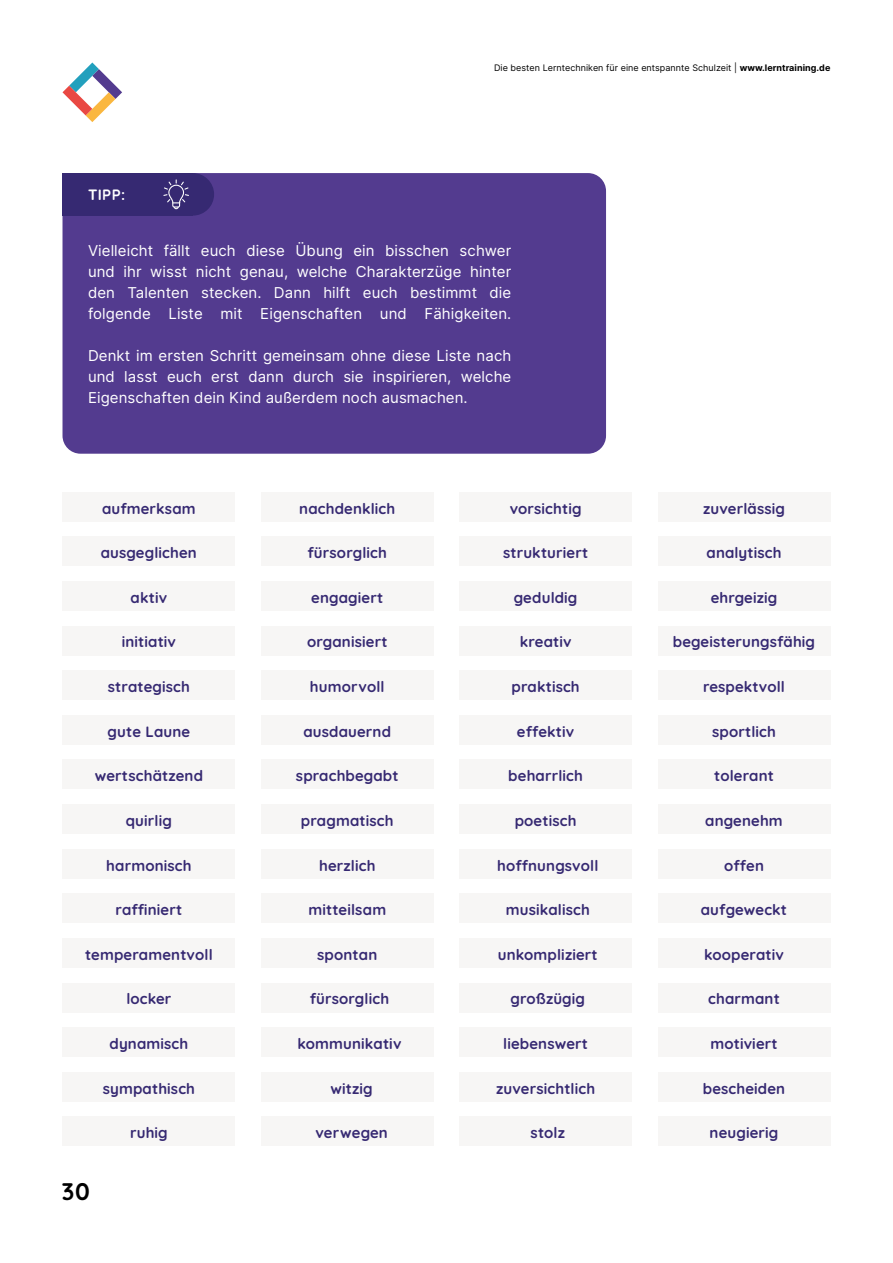
<style>
.page{position:relative;width:893px;height:1263px;background:#fff}
.page>*{position:absolute;margin:0;border:0;box-sizing:border-box;transform-origin:0 0}
.t1{font:300 24px "Quicksand";color:#000}
.t2{font:300 15px "Quicksand";letter-spacing:.01em;color:#362972}
.t3{font:15px/21px "Inter";letter-spacing:.005em;color:#fff;text-align:justify}
.t4{font:300 15px "Quicksand";color:#fff}
.t5{font:9px "Inter";letter-spacing:.005em;color:#000}
.s1{font-weight:700}
</style>
<div class="page">
<svg style="left:63px;top:63px;width:59px;height:59px"></svg>
<div style="left:63px;top:173px;width:543px;height:281px;background:#533b8f;border-radius:18px"></div>
<div style="left:63px;top:173px;width:130px;height:43px;background:#362972"></div>
<div style="left:172px;top:174px;width:41px;height:41px;background:#362972;border-radius:50%"></div>
<div style="left:172px;top:173px;width:42px;height:43px;border:2px solid #362972;border-radius:50%"></div>
<svg style="left:163px;top:179px;width:26px;height:30px"></svg>
<div style="left:63px;top:492px;width:172px;height:29px;background:#f7f6f5"></div>
<div style="left:658px;top:492px;width:172px;height:29px;background:#f7f6f5"></div>
<div style="left:261px;top:492px;width:173px;height:29px;background:#f7f6f5"></div>
<div style="left:459px;top:492px;width:173px;height:29px;background:#f7f6f5"></div>
<div style="left:459px;top:537px;width:173px;height:29px;background:#f7f6f5"></div>
<div style="left:63px;top:537px;width:172px;height:29px;background:#f7f6f5"></div>
<div style="left:658px;top:537px;width:172px;height:29px;background:#f7f6f5"></div>
<div style="left:261px;top:537px;width:173px;height:29px;background:#f7f6f5"></div>
<div style="left:261px;top:581px;width:173px;height:29px;background:#f7f6f5"></div>
<div style="left:459px;top:581px;width:173px;height:29px;background:#f7f6f5"></div>
<div style="left:63px;top:581px;width:172px;height:29px;background:#f7f6f5"></div>
<div style="left:658px;top:581px;width:172px;height:29px;background:#f7f6f5"></div>
<div style="left:63px;top:626px;width:172px;height:29px;background:#f7f6f5"></div>
<div style="left:658px;top:626px;width:172px;height:29px;background:#f7f6f5"></div>
<div style="left:261px;top:626px;width:173px;height:29px;background:#f7f6f5"></div>
<div style="left:459px;top:626px;width:173px;height:29px;background:#f7f6f5"></div>
<div style="left:459px;top:670px;width:173px;height:30px;background:#f7f6f5"></div>
<div style="left:63px;top:670px;width:172px;height:30px;background:#f7f6f5"></div>
<div style="left:658px;top:670px;width:172px;height:30px;background:#f7f6f5"></div>
<div style="left:261px;top:670px;width:173px;height:30px;background:#f7f6f5"></div>
<div style="left:261px;top:715px;width:173px;height:29px;background:#f7f6f5"></div>
<div style="left:459px;top:715px;width:173px;height:29px;background:#f7f6f5"></div>
<div style="left:63px;top:715px;width:172px;height:29px;background:#f7f6f5"></div>
<div style="left:658px;top:715px;width:172px;height:29px;background:#f7f6f5"></div>
<div style="left:63px;top:760px;width:172px;height:29px;background:#f7f6f5"></div>
<div style="left:658px;top:760px;width:172px;height:29px;background:#f7f6f5"></div>
<div style="left:261px;top:760px;width:173px;height:29px;background:#f7f6f5"></div>
<div style="left:459px;top:760px;width:173px;height:29px;background:#f7f6f5"></div>
<div style="left:459px;top:804px;width:173px;height:30px;background:#f7f6f5"></div>
<div style="left:63px;top:804px;width:172px;height:30px;background:#f7f6f5"></div>
<div style="left:658px;top:804px;width:172px;height:30px;background:#f7f6f5"></div>
<div style="left:261px;top:804px;width:173px;height:30px;background:#f7f6f5"></div>
<div style="left:261px;top:849px;width:173px;height:29px;background:#f7f6f5"></div>
<div style="left:459px;top:849px;width:173px;height:29px;background:#f7f6f5"></div>
<div style="left:63px;top:849px;width:172px;height:29px;background:#f7f6f5"></div>
<div style="left:658px;top:849px;width:172px;height:29px;background:#f7f6f5"></div>
<div style="left:261px;top:893px;width:173px;height:30px;background:#f7f6f5"></div>
<div style="left:459px;top:893px;width:173px;height:30px;background:#f7f6f5"></div>
<div style="left:63px;top:893px;width:172px;height:30px;background:#f7f6f5"></div>
<div style="left:658px;top:893px;width:172px;height:30px;background:#f7f6f5"></div>
<div style="left:261px;top:938px;width:173px;height:29px;background:#f7f6f5"></div>
<div style="left:459px;top:938px;width:173px;height:29px;background:#f7f6f5"></div>
<div style="left:63px;top:938px;width:172px;height:29px;background:#f7f6f5"></div>
<div style="left:658px;top:938px;width:172px;height:29px;background:#f7f6f5"></div>
<div style="left:261px;top:983px;width:173px;height:29px;background:#f7f6f5"></div>
<div style="left:459px;top:983px;width:173px;height:29px;background:#f7f6f5"></div>
<div style="left:63px;top:983px;width:172px;height:29px;background:#f7f6f5"></div>
<div style="left:658px;top:983px;width:172px;height:29px;background:#f7f6f5"></div>
<div style="left:261px;top:1027px;width:173px;height:30px;background:#f7f6f5"></div>
<div style="left:459px;top:1027px;width:173px;height:30px;background:#f7f6f5"></div>
<div style="left:63px;top:1027px;width:172px;height:30px;background:#f7f6f5"></div>
<div style="left:658px;top:1027px;width:172px;height:30px;background:#f7f6f5"></div>
<div style="left:261px;top:1072px;width:173px;height:29px;background:#f7f6f5"></div>
<div style="left:459px;top:1072px;width:173px;height:29px;background:#f7f6f5"></div>
<div style="left:63px;top:1072px;width:172px;height:29px;background:#f7f6f5"></div>
<div style="left:658px;top:1072px;width:172px;height:29px;background:#f7f6f5"></div>
<div style="left:261px;top:1117px;width:173px;height:29px;background:#f7f6f5"></div>
<div style="left:459px;top:1117px;width:173px;height:29px;background:#f7f6f5"></div>
<div style="left:63px;top:1117px;width:172px;height:29px;background:#f7f6f5"></div>
<div style="left:658px;top:1117px;width:172px;height:29px;background:#f7f6f5"></div>
<p class="t4" style="left:88px;top:183px;width:39px">TIPP:</p>
<p class="t5" style="left:494px;top:61px;width:338px">Die besten Lerntechniken für eine entspannte Schulzeit | <span class="s1">www.lerntraining.de</span></p>
<p class="t3" style="left:88px;top:239px;width:425px">Vielleicht fällt euch diese Übung ein bisschen schwer und ihr wisst nicht genau, welche Charakterzüge hinter den Talenten stecken. Dann hilft euch bestimmt die folgende Liste mit Eigenschaften und Fähigkeiten.</p>
<p class="t3" style="left:88px;top:344px;width:425px">Denkt im ersten Schritt gemeinsam ohne diese Liste nach und lasst euch erst dann durch sie inspirieren, welche Eigenschaften dein Kind außerdem noch ausmachen.</p>
<p class="t2" style="left:102px;top:496px;width:95px">aufmerksam</p>
<p class="t2" style="left:299px;top:496px;width:98px">nachdenklich</p>
<p class="t2" style="left:510px;top:496px;width:73px">vorsichtig</p>
<p class="t2" style="left:703px;top:496px;width:84px">zuverlässig</p>
<p class="t2" style="left:101px;top:541px;width:97px">ausgeglichen</p>
<p class="t2" style="left:308px;top:541px;width:81px">fürsorglich</p>
<p class="t2" style="left:503px;top:541px;width:87px">strukturiert</p>
<p class="t2" style="left:706px;top:541px;width:77px">analytisch</p>
<p class="t2" style="left:131px;top:586px;width:38px">aktiv</p>
<p class="t2" style="left:311px;top:586px;width:73px">engagiert</p>
<p class="t2" style="left:514px;top:586px;width:65px">geduldig</p>
<p class="t2" style="left:711px;top:586px;width:68px">ehrgeizig</p>
<p class="t2" style="left:122px;top:630px;width:56px">initiativ</p>
<p class="t2" style="left:307px;top:630px;width:82px">organisiert</p>
<p class="t2" style="left:520px;top:630px;width:53px">kreativ</p>
<p class="t2" style="left:673px;top:630px;width:144px">begeisterungsfähig</p>
<p class="t2" style="left:108px;top:675px;width:84px">strategisch</p>
<p class="t2" style="left:310px;top:675px;width:76px">humorvoll</p>
<p class="t2" style="left:512px;top:675px;width:70px">praktisch</p>
<p class="t2" style="left:703px;top:675px;width:84px">respektvoll</p>
<p class="t2" style="left:108px;top:720px;width:84px">gute Laune</p>
<p class="t2" style="left:304px;top:720px;width:89px">ausdauernd</p>
<p class="t2" style="left:517px;top:720px;width:59px">effektiv</p>
<p class="t2" style="left:712px;top:720px;width:65px">sportlich</p>
<p class="t2" style="left:95px;top:764px;width:110px">wertschätzend</p>
<p class="t2" style="left:296px;top:764px;width:104px">sprachbegabt</p>
<p class="t2" style="left:508px;top:764px;width:76px">beharrlich</p>
<p class="t2" style="left:714px;top:764px;width:61px">tolerant</p>
<p class="t2" style="left:126px;top:809px;width:48px">quirlig</p>
<p class="t2" style="left:301px;top:809px;width:94px">pragmatisch</p>
<p class="t2" style="left:515px;top:809px;width:63px">poetisch</p>
<p class="t2" style="left:705px;top:809px;width:79px">angenehm</p>
<p class="t2" style="left:106px;top:853px;width:87px">harmonisch</p>
<p class="t2" style="left:319px;top:853px;width:58px">herzlich</p>
<p class="t2" style="left:497px;top:853px;width:103px">hoffnungsvoll</p>
<p class="t2" style="left:724px;top:853px;width:41px">offen</p>
<p class="t2" style="left:116px;top:898px;width:68px">raffiniert</p>
<p class="t2" style="left:308px;top:898px;width:79px">mitteilsam</p>
<p class="t2" style="left:506px;top:898px;width:86px">musikalisch</p>
<p class="t2" style="left:701px;top:898px;width:88px">aufgeweckt</p>
<p class="t2" style="left:85px;top:943px;width:129px">temperamentvoll</p>
<p class="t2" style="left:317px;top:943px;width:62px">spontan</p>
<p class="t2" style="left:498px;top:943px;width:101px">unkompliziert</p>
<p class="t2" style="left:704px;top:943px;width:81px">kooperativ</p>
<p class="t2" style="left:126px;top:987px;width:47px">locker</p>
<p class="t2" style="left:310px;top:987px;width:81px">fürsorglich</p>
<p class="t2" style="left:511px;top:987px;width:76px">großzügig</p>
<p class="t2" style="left:708px;top:987px;width:73px">charmant</p>
<p class="t2" style="left:110px;top:1032px;width:80px">dynamisch</p>
<p class="t2" style="left:297px;top:1032px;width:105px">kommunikativ</p>
<p class="t2" style="left:503px;top:1032px;width:86px">liebenswert</p>
<p class="t2" style="left:710px;top:1032px;width:69px">motiviert</p>
<p class="t2" style="left:103px;top:1077px;width:94px">sympathisch</p>
<p class="t2" style="left:330px;top:1077px;width:44px">witzig</p>
<p class="t2" style="left:496px;top:1077px;width:101px">zuversichtlich</p>
<p class="t2" style="left:703px;top:1077px;width:84px">bescheiden</p>
<p class="t2" style="left:130px;top:1121px;width:39px">ruhig</p>
<p class="t2" style="left:315px;top:1121px;width:74px">verwegen</p>
<p class="t2" style="left:531px;top:1121px;width:36px">stolz</p>
<p class="t2" style="left:710px;top:1121px;width:70px">neugierig</p>
<h1 class="t1" style="left:62px;top:1173px;width:29px">30</h1>
</div>
